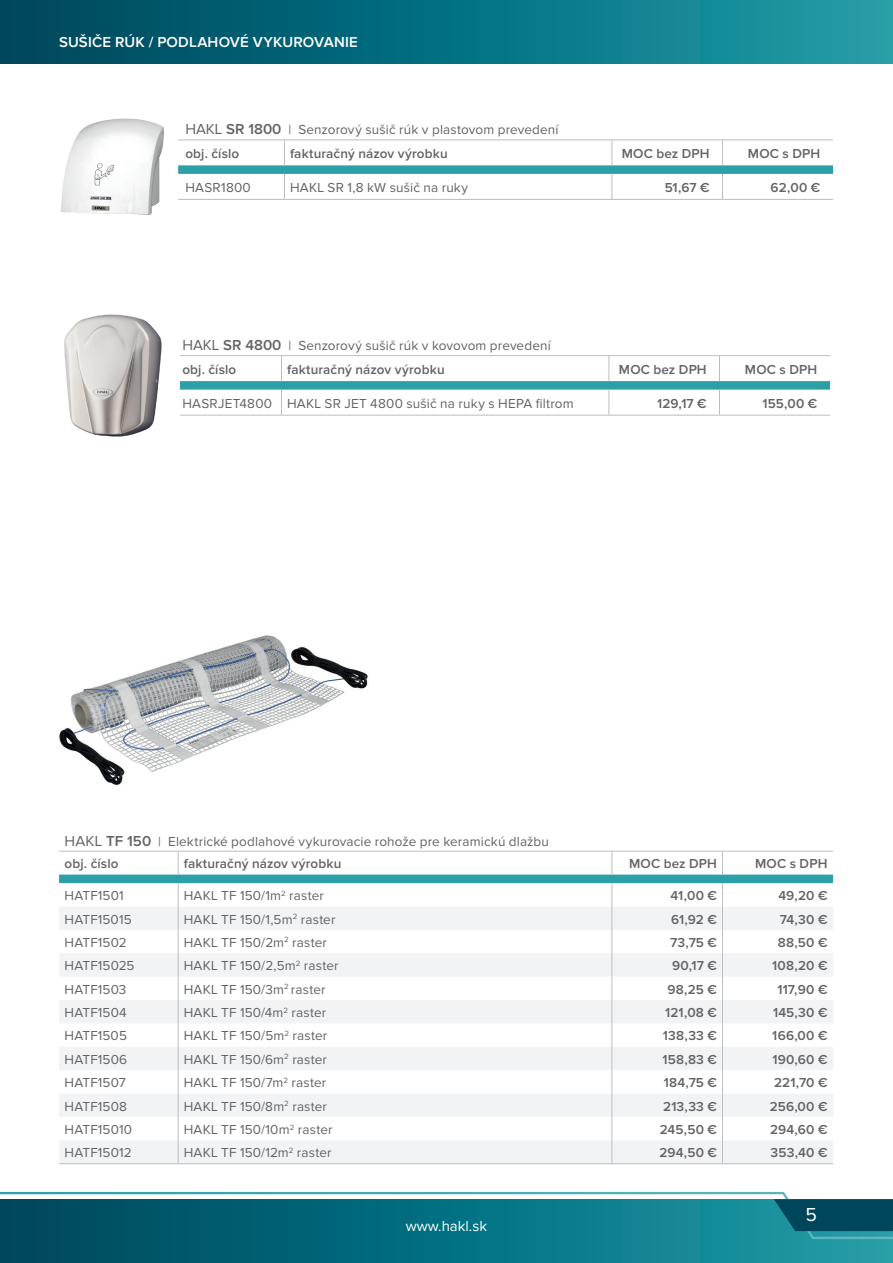
<style>
.page{position:relative;width:893px;height:1263px;background:#fff}
.page>*{position:absolute;margin:0;border:0;box-sizing:border-box;transform-origin:0 0}
.t1{font:19.5px "Proxima Nova";color:#fff}
.t2{font:600 15px "Proxima Nova";letter-spacing:.01em;color:#fff}
.t3{font:15px "Proxima Nova";color:#fff}
.t4{font:13.5px "Proxima Nova";letter-spacing:.01em;color:#636366}
.t5{font:600 13.5px "Proxima Nova";letter-spacing:.01em;color:#636366}
.s1{font-size:15px}
.s2{font-weight:600;font-size:15px}
</style>
<div class="page">
<div style="left:0;top:1199px;width:893px;height:64px;background:linear-gradient(to right,#00455b,#1d9ea8)"></div>
<svg style="left:0;top:1191px;width:893px;height:49px;background:#277e8d"></svg>
<div style="left:0;top:0;width:893px;height:64px;background:linear-gradient(to right,#00455b,#1d9ea8)"></div>
<img style="left:60px;top:118px;width:104px;height:97px">
<hr style="left:178px;top:139px;width:106px;height:1px;background:#bcbdc0">
<hr style="left:284px;top:139px;width:328px;height:1px;background:#bcbdc0">
<hr style="left:612px;top:139px;width:110px;height:1px;background:#bcbdc0">
<hr style="left:722px;top:139px;width:111px;height:1px;background:#bcbdc0">
<svg style="left:178px;top:140px;width:655px;height:59px"></svg>
<hr style="left:178px;top:199px;width:106px;height:1px;background:#bcbdc0">
<hr style="left:284px;top:199px;width:328px;height:1px;background:#bcbdc0">
<hr style="left:612px;top:199px;width:110px;height:1px;background:#bcbdc0">
<hr style="left:722px;top:199px;width:111px;height:1px;background:#bcbdc0">
<hr style="left:175px;top:355px;width:106px;height:1px;background:#bcbdc0">
<hr style="left:281px;top:355px;width:328px;height:1px;background:#bcbdc0">
<hr style="left:609px;top:355px;width:110px;height:1px;background:#bcbdc0">
<hr style="left:719px;top:355px;width:111px;height:1px;background:#bcbdc0">
<svg style="left:180px;top:356px;width:650px;height:59px"></svg>
<hr style="left:175px;top:415px;width:106px;height:1px;background:#bcbdc0">
<hr style="left:281px;top:415px;width:328px;height:1px;background:#bcbdc0">
<hr style="left:609px;top:415px;width:110px;height:1px;background:#bcbdc0">
<hr style="left:719px;top:415px;width:111px;height:1px;background:#bcbdc0">
<img style="left:60px;top:635px;width:308px;height:150px">
<hr style="left:59px;top:1163px;width:119px;height:1px;background:#bcbdc0">
<hr style="left:178px;top:1163px;width:434px;height:1px;background:#bcbdc0">
<hr style="left:612px;top:1163px;width:110px;height:1px;background:#bcbdc0">
<hr style="left:722px;top:1163px;width:111px;height:1px;background:#bcbdc0">
<svg style="left:59px;top:852px;width:774px;height:311px"></svg>
<hr style="left:59px;top:851px;width:119px;height:1px;background:#bcbdc0">
<hr style="left:178px;top:851px;width:434px;height:1px;background:#bcbdc0">
<hr style="left:612px;top:851px;width:110px;height:1px;background:#bcbdc0">
<hr style="left:722px;top:851px;width:111px;height:1px;background:#bcbdc0">
<img style="left:64px;top:314px;width:116px;height:123px">
<p class="t2" style="left:59px;top:33px;width:300px">SUŠIČE RÚK / PODLAHOVÉ VYKUROVANIE</p>
<p class="t4" style="left:185px;top:124px;width:375px"><span class="s1">HAKL</span> <span class="s2">SR 1800</span> | Senzorový sušič rúk v plastovom prevedení</p>
<p class="t5" style="left:185px;top:146px;width:55px">obj. číslo</p>
<p class="t5" style="left:290px;top:146px;width:159px">fakturačný názov výrobku</p>
<p class="t5" style="left:622px;top:146px;width:89px">MOC bez DPH</p>
<p class="t5" style="left:748px;top:146px;width:74px">MOC s DPH</p>
<p class="t4" style="left:185px;top:181px;width:67px">HASR1800</p>
<p class="t4" style="left:290px;top:181px;width:180px">HAKL SR 1,8 kW sušič na ruky</p>
<p class="t5" style="left:665px;top:180px;width:46px">51,67 €</p>
<p class="t5" style="left:771px;top:180px;width:51px">62,00 €</p>
<p class="t4" style="left:182px;top:339px;width:370px"><span class="s1">HAKL</span> <span class="s2">SR 4800</span> | Senzorový sušič rúk v kovovom prevedení</p>
<p class="t5" style="left:182px;top:361px;width:55px">obj. číslo</p>
<p class="t5" style="left:287px;top:361px;width:159px">fakturačný názov výrobku</p>
<p class="t5" style="left:619px;top:361px;width:89px">MOC bez DPH</p>
<p class="t5" style="left:745px;top:361px;width:74px">MOC s DPH</p>
<p class="t4" style="left:182px;top:397px;width:91px">HASRJET4800</p>
<p class="t4" style="left:287px;top:397px;width:288px">HAKL SR JET 4800 sušič na ruky s HEPA filtrom</p>
<p class="t5" style="left:657px;top:395px;width:51px">129,17 €</p>
<p class="t5" style="left:762px;top:395px;width:56px">155,00 €</p>
<p class="t4" style="left:65px;top:835px;width:486px"><span class="s1">HAKL</span> <span class="s2">TF 150</span> | Elektrické podlahové vykurovacie rohože pre keramickú dlažbu</p>
<p class="t5" style="left:65px;top:856px;width:55px">obj. číslo</p>
<p class="t5" style="left:184px;top:856px;width:159px">fakturačný názov výrobku</p>
<p class="t5" style="left:629px;top:856px;width:89px">MOC bez DPH</p>
<p class="t5" style="left:755px;top:856px;width:74px">MOC s DPH</p>
<p class="t4" style="left:65px;top:889px;width:61px">HATF1501</p>
<p class="t4" style="left:184px;top:889px;width:142px">HAKL TF 150/1m<sup>2</sup> raster</p>
<p class="t5" style="left:671px;top:888px;width:48px">41,00 €</p>
<p class="t5" style="left:778px;top:888px;width:51px">49,20 €</p>
<p class="t4" style="left:65px;top:913px;width:69px">HATF15015</p>
<p class="t4" style="left:184px;top:913px;width:153px">HAKL TF 150/1,5m<sup>2</sup> raster</p>
<p class="t5" style="left:671px;top:911px;width:47px">61,92 €</p>
<p class="t5" style="left:780px;top:911px;width:49px">74,30 €</p>
<p class="t4" style="left:65px;top:936px;width:64px">HATF1502</p>
<p class="t4" style="left:184px;top:936px;width:145px">HAKL TF 150/2m<sup>2</sup> raster</p>
<p class="t5" style="left:670px;top:935px;width:48px">73,75 €</p>
<p class="t5" style="left:778px;top:935px;width:51px">88,50 €</p>
<p class="t4" style="left:65px;top:959px;width:71px">HATF15025</p>
<p class="t4" style="left:184px;top:959px;width:156px">HAKL TF 150/2,5m<sup>2</sup> raster</p>
<p class="t5" style="left:672px;top:958px;width:46px">90,17 €</p>
<p class="t5" style="left:772px;top:958px;width:57px">108,20 €</p>
<p class="t4" style="left:65px;top:983px;width:63px">HATF1503</p>
<p class="t4" style="left:184px;top:983px;width:143px">HAKL TF 150/3m<sup>2</sup> raster</p>
<p class="t5" style="left:667px;top:981px;width:51px">98,25 €</p>
<p class="t5" style="left:777px;top:981px;width:51px">117,90 €</p>
<p class="t4" style="left:65px;top:1006px;width:64px">HATF1504</p>
<p class="t4" style="left:184px;top:1006px;width:144px">HAKL TF 150/4m<sup>2</sup> raster</p>
<p class="t5" style="left:665px;top:1005px;width:53px">121,08 €</p>
<p class="t5" style="left:773px;top:1005px;width:56px">145,30 €</p>
<p class="t4" style="left:65px;top:1030px;width:64px">HATF1505</p>
<p class="t4" style="left:184px;top:1030px;width:145px">HAKL TF 150/5m<sup>2</sup> raster</p>
<p class="t5" style="left:663px;top:1028px;width:55px">138,33 €</p>
<p class="t5" style="left:772px;top:1028px;width:57px">166,00 €</p>
<p class="t4" style="left:65px;top:1053px;width:64px">HATF1506</p>
<p class="t4" style="left:184px;top:1053px;width:145px">HAKL TF 150/6m<sup>2</sup> raster</p>
<p class="t5" style="left:662px;top:1051px;width:56px">158,83 €</p>
<p class="t5" style="left:772px;top:1051px;width:56px">190,60 €</p>
<p class="t4" style="left:65px;top:1076px;width:63px">HATF1507</p>
<p class="t4" style="left:184px;top:1076px;width:144px">HAKL TF 150/7m<sup>2</sup> raster</p>
<p class="t5" style="left:664px;top:1075px;width:55px">184,75 €</p>
<p class="t5" style="left:774px;top:1075px;width:55px">221,70 €</p>
<p class="t4" style="left:65px;top:1100px;width:64px">HATF1508</p>
<p class="t4" style="left:184px;top:1100px;width:145px">HAKL TF 150/8m<sup>2</sup> raster</p>
<p class="t5" style="left:663px;top:1098px;width:55px">213,33 €</p>
<p class="t5" style="left:770px;top:1098px;width:59px">256,00 €</p>
<p class="t4" style="left:65px;top:1123px;width:69px">HATF15010</p>
<p class="t4" style="left:184px;top:1123px;width:150px">HAKL TF 150/10m<sup>2</sup> raster</p>
<p class="t5" style="left:660px;top:1122px;width:59px">245,50 €</p>
<p class="t5" style="left:770px;top:1122px;width:59px">294,60 €</p>
<p class="t4" style="left:65px;top:1147px;width:69px">HATF15012</p>
<p class="t4" style="left:184px;top:1147px;width:149px">HAKL TF 150/12m<sup>2</sup> raster</p>
<p class="t5" style="left:659px;top:1145px;width:59px">294,50 €</p>
<p class="t5" style="left:771px;top:1145px;width:58px">353,40 €</p>
<p class="t3" style="left:406px;top:1219px;width:83px">www.hakl.sk</p>
<h1 class="t1" style="left:805px;top:1206px;width:13px">5</h1>
</div>
